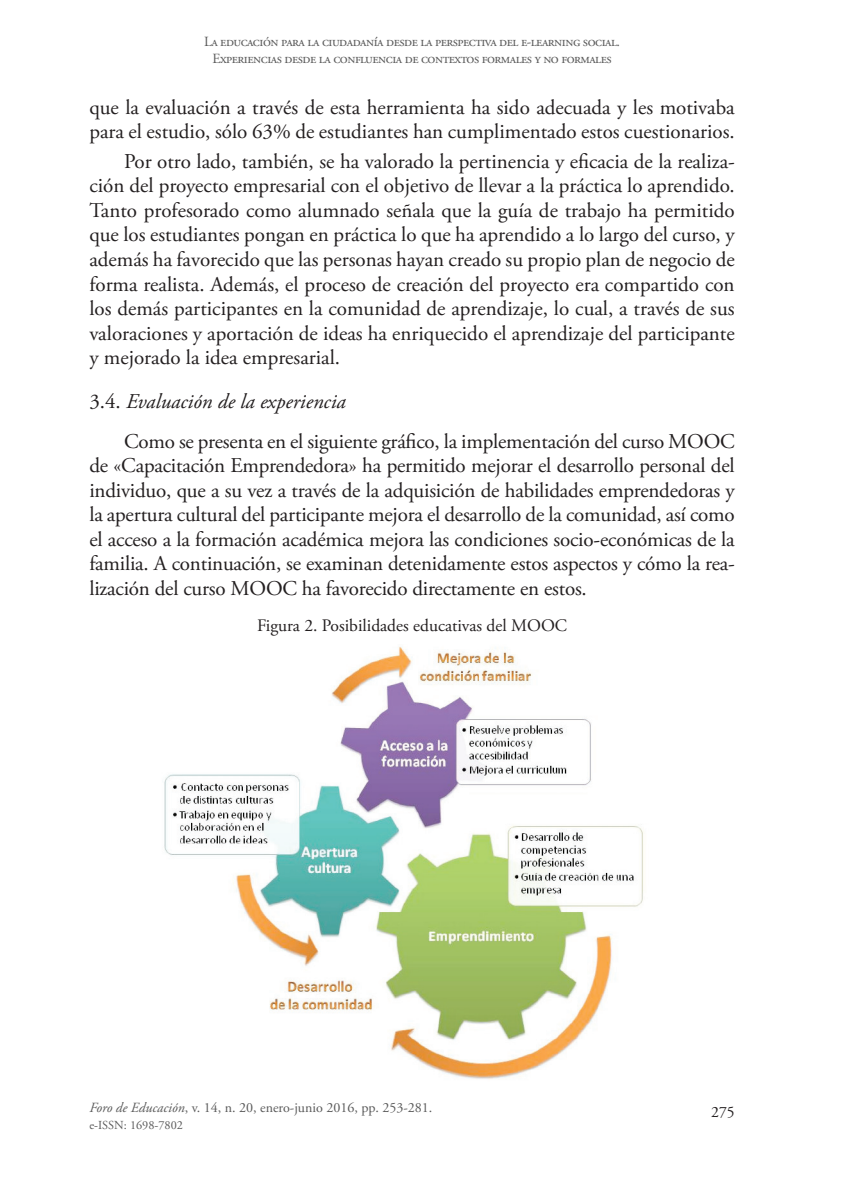
<style>
.page{position:relative;width:844px;height:1191px;background:#fff}
.page>*{position:absolute;margin:0;border:0;box-sizing:border-box;transform-origin:0 0}
.t1{font:21px/24.5px "Adobe Garamond Pro";letter-spacing:-.01em;color:#231f20}
.t2{font:17.5px "Adobe Garamond Pro";color:#231f20}
.t3{font:15.75px "Adobe Garamond Pro";color:#231f20}
.t4{font:14px/16.8px "Adobe Garamond Pro";letter-spacing:-.035em;color:#5a5a5a;text-align:center}
.t5{font:14px "Adobe Garamond Pro";color:#5a5a5a}
.t6{font:12.25px "Adobe Garamond Pro";color:#5a5a5a}
.s1{font-style:italic}
</style>
<div class="page">
<img style="left:164px;top:646px;width:480px;height:433px">
<p class="t4" style="left:204px;top:34px;width:417px">La educación para la ciudadanía desde la perspectiva del e-learning social.<br>Experiencias desde la confluencia de contextos formales y no formales</p>
<p class="t1" style="left:89px;top:97px;width:646px;line-height:24px">que la evaluación a través de esta herramienta ha sido adecuada y les motivaba para el estudio, sólo 63% de estudiantes han cumplimentado estos cuestionarios.</p>
<p class="t1" style="left:89px;top:150px;width:646px;text-align:justify;text-indent:35px">Por otro lado, también, se ha valorado la pertinencia y eficacia de la realiza&shy;ción del proyecto empresarial con el objetivo de llevar a la práctica lo aprendido.<br>Tanto profesorado como alumnado señala que la guía de trabajo ha permitido que los estudiantes pongan en práctica lo que ha aprendido a lo largo del curso, y además ha favorecido que las personas hayan creado su propio plan de negocio de forma realista. Además, el proceso de creación del proyecto era compartido con los demás participantes en la comunidad de aprendizaje, lo cual, a través de sus valoraciones y aportación de ideas ha enriquecido el aprendizaje del participante y mejorado la idea empresarial.</p>
<p class="t1" style="left:124px;top:383px;width:612px;line-height:39.4px;text-indent:-35px">3.4. <span class="s1">Evaluación de la experiencia<br></span>Como se presenta en el siguiente gráfico, la implementación del curso MOOC</p>
<p class="t1" style="left:89px;top:454px;width:647px;text-align:justify">de «Capacitación Emprendedora» ha permitido mejorar el desarrollo personal del individuo, que a su vez a través de la adquisición de habilidades emprendedoras y la apertura cultural del participante mejora el desarrollo de la comunidad, así como el acceso a la formación académica mejora las condiciones socio-económicas de la familia. A continuación, se examinan detenidamente estos aspectos y cómo la rea&shy;lización del curso MOOC ha favorecido directamente en estos.</p>
<p class="t2" style="left:257px;top:614px;width:311px">Figura 2. Posibilidades educativas del MOOC</p>
<p class="t5" style="left:89px;top:1099px;width:344px"><span class="s1">Foro de Educación</span>, v. 14, n. 20, enero-junio 2016, pp. 253-281.</p>
<p class="t6" style="left:89px;top:1118px;width:95px">e-ISSN: 1698-7802</p>
<p class="t3" style="left:711px;top:1102px;width:25px">275</p>
</div>
